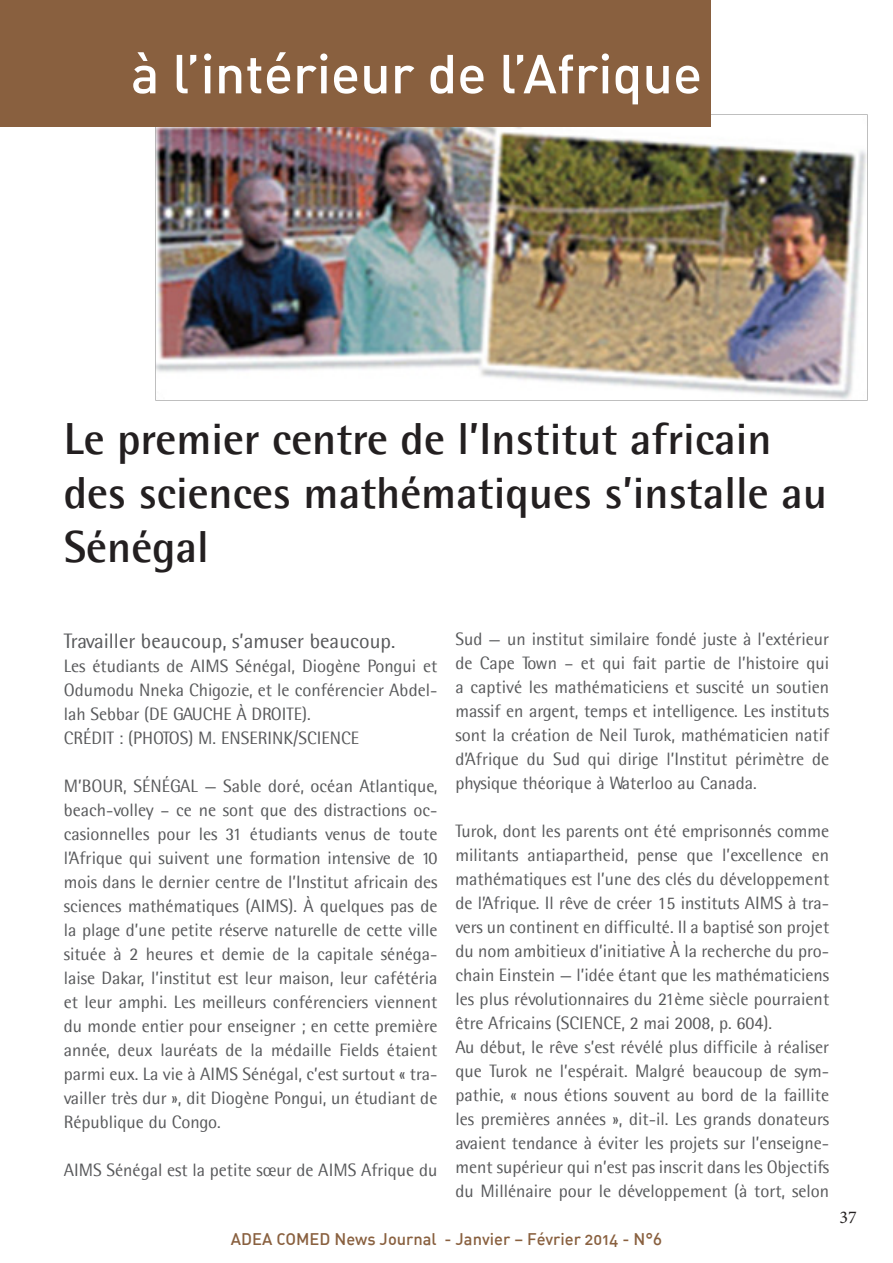
<style>
.page{position:relative;width:893px;height:1263px;background:#fff}
.page>*{position:absolute;margin:0;border:0;box-sizing:border-box;transform-origin:0 0}
.t1{font:54px "DIN Medium Alternate";color:#fff}
.t2{font:700 45px/54px "Agfa Rotis Semisans";color:#231f20}
.t3{font:21px "Agfa Rotis Semisans";color:#57585a}
.t4{font:18px/24px "Agfa Rotis Semisans";color:#57585a}
.t5{font:18px "Minion Pro";color:#231f20}
.t6{font:16.5px "DIN Medium Alternate";color:#89603f}
</style>
<div class="page">
<img style="left:154px;top:114px;width:713px;height:287px">
<div style="left:0;top:0;width:710px;height:126px;background:#89603f"></div>
<h1 class="t1" style="left:131px;top:39px;width:573px">à l’intérieur de l’Afrique</h1>
<h2 class="t2" style="left:64px;top:411px;width:765px">Le premier centre de l’Institut africain des sciences mathématiques s’installe au<br>Sénégal</h2>
<p class="t3" style="left:64px;top:628px;width:333px">Travailler beaucoup, s’amuser beaucoup.</p>
<p class="t4" style="left:64px;top:653px;width:375px">Les étudiants de AIMS Sénégal, Diogène Pongui et Odumodu Nneka Chigozie, et le conférencier Abdel&shy;lah Sebbar (DE GAUCHE À DROITE).<br>CRÉDIT : (PHOTOS) M. ENSERINK/SCIENCE</p>
<p class="t4" style="left:64px;top:773px;width:375px;text-align:justify">M’BOUR, SÉNÉGAL — Sable doré, océan Atlantique, beach-volley – ce ne sont que des distractions oc&shy;casionnelles pour les 31 étudiants venus de toute l’Afrique qui suivent une formation intensive de 10 mois dans le dernier centre de l’Institut africain des sciences mathématiques (AIMS). À quelques pas de la plage d’une petite réserve naturelle de cette ville située à 2 heures et demie de la capitale sénéga&shy;laise Dakar, l’institut est leur maison, leur cafétéria et leur amphi. Les meilleurs conférenciers viennent du monde entier pour enseigner ; en cette première année, deux lauréats de la médaille Fields étaient parmi eux. La vie à AIMS Sénégal, c’est surtout « tra&shy;vailler très dur », dit Diogène Pongui, un étudiant de République du Congo.</p>
<p class="t4" style="left:64px;top:1157px;width:375px">AIMS Sénégal est la petite sœur de AIMS Afrique du</p>
<p class="t4" style="left:455px;top:627px;width:375px;text-align:justify">Sud — un institut similaire fondé juste à l’extérieur de Cape Town – et qui fait partie de l’histoire qui a captivé les mathématiciens et suscité un soutien massif en argent, temps et intelligence. Les instituts sont la création de Neil Turok, mathématicien natif d’Afrique du Sud qui dirige l’Institut périmètre de physique théorique à Waterloo au Canada.</p>
<p class="t4" style="left:455px;top:819px;width:375px">Turok, dont les parents ont été emprisonnés comme militants antiapartheid, pense que l’excellence en mathématiques est l’une des clés du développement de l’Afrique. Il rêve de créer 15 instituts AIMS à tra&shy;vers un continent en difficulté. Il a baptisé son projet du nom ambitieux d’initiative À la recherche du pro&shy;chain Einstein — l’idée étant que les mathématiciens les plus révolutionnaires du 21ème siècle pourraient être Africains (SCIENCE, 2 mai 2008, p. 604).<br>Au début, le rêve s’est révélé plus difficile à réaliser que Turok ne l’espérait. Malgré beaucoup de sym&shy;pathie, « nous étions souvent au bord de la faillite les premières années », dit-il. Les grands donateurs avaient tendance à éviter les projets sur l’enseigne&shy;ment supérieur qui n’est pas inscrit dans les Objectifs du Millénaire pour le développement (à tort, selon</p>
<p class="t6" style="left:231px;top:1228px;width:433px">ADEA COMED News Journal - Janvier – Février 2014 - N°6</p>
<p class="t5" style="left:839px;top:1205px;width:19px">37</p>
</div>
